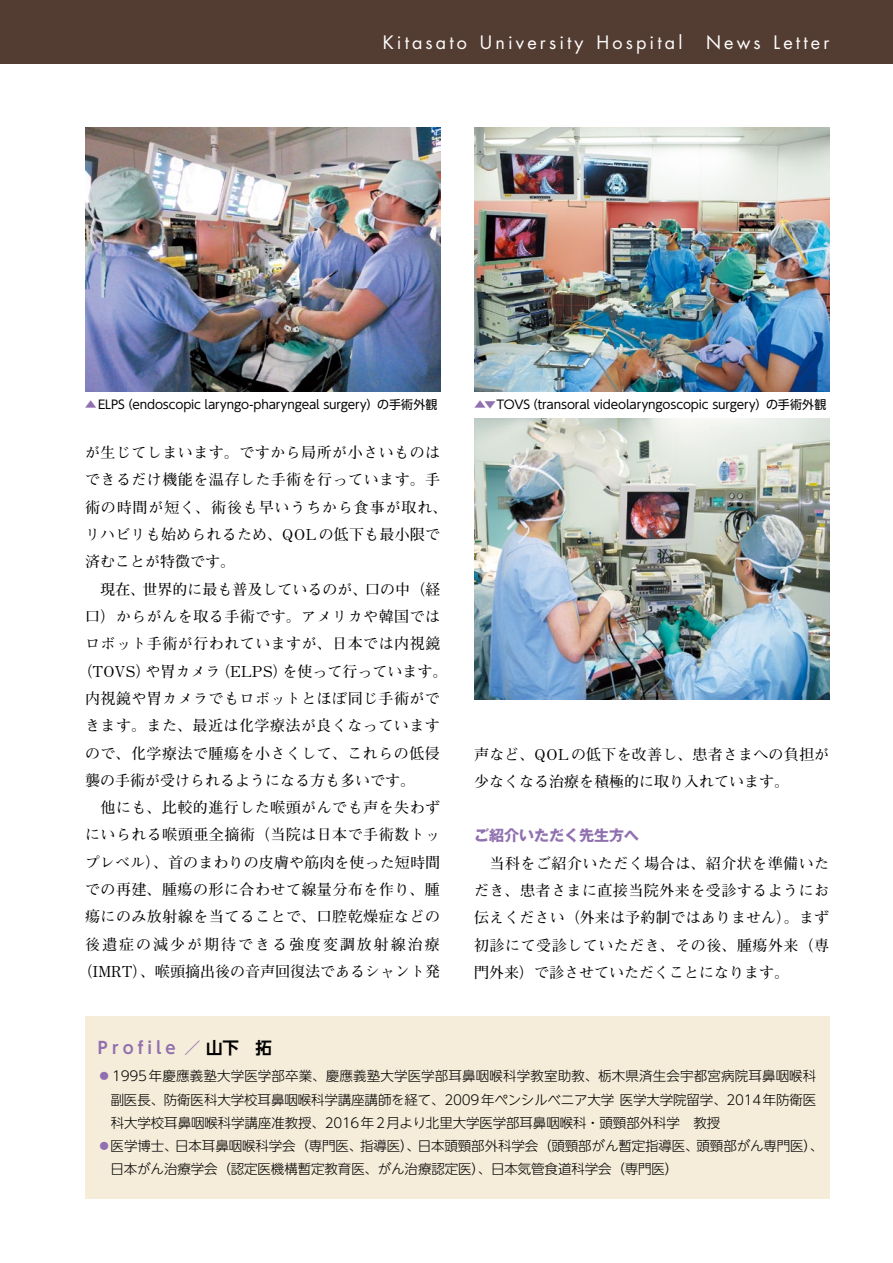
<style>
.page{position:relative;width:893px;height:1263px;background:#fff}
.page>*{position:absolute;margin:0;border:0;box-sizing:border-box;transform-origin:0 0}
.t1{font:18px "Futura";letter-spacing:.175em;color:#fff}
.t2{font:700 16.5px "UD Shin Go NT Pr 6 N De";letter-spacing:.25em;color:#9070af}
.t3{font:700 15px/27.3px "Futo Min A101 Pro";letter-spacing:.03em;color:#000;text-align:justify}
.t4{font:700 15px "Futo Min A101 Pro";color:#000}
.t5{font:700 15px/27.3px "Futo Min A101 Pro";letter-spacing:.005em;color:#000}
.t6{font:700 15px "Futo Min A101 Pro";letter-spacing:.01em;color:#000}
.t7{font:700 15px "Futo Min A101 Pro";letter-spacing:.06em;color:#000}
.t8{font:700 15px "Futo Min A101 Pro";letter-spacing:.135em;color:#000}
.t9{font:700 15px "Gothic MB101 Pro";color:#9070af}
.t10{font:300 13.5px "UD Shin Go NT Pr 6 N";letter-spacing:-.01em;color:#000}
.t11{font:300 13.5px "UD Shin Go NT Pr 6 N";letter-spacing:.01em;color:#000}
.t12{font:12px "UD Shin Go Pro";letter-spacing:-.01em;color:#000}
.s1{color:#9070af}
.s2{font-family:"UD Shin Go NT Pr 6 N";font-weight:300}
.s3{color:#000}
</style>
<div class="page">
<div style="left:85px;top:1016px;width:744px;height:183px;background:#f5ecd9"></div>
<div style="left:0;top:0;width:893px;height:64px;background:#533c32"></div>
<img style="left:85px;top:128px;width:355px;height:263px">
<img style="left:474px;top:128px;width:355px;height:263px">
<img style="left:474px;top:419px;width:355px;height:280px">
<p class="t1" style="left:383px;top:30px;width:301px">Kitasato University Hospital</p>
<p class="t1" style="left:706px;top:30px;width:125px">News Letter</p>
<p class="t12" style="left:85px;top:395px;width:354px"><span class="s1">▲</span>ELPS（endoscopic laryngo-pharyngeal surgery）の手術外観</p>
<p class="t12" style="left:474px;top:395px;width:354px"><span class="s1">▲▼</span>TOVS（transoral videolaryngoscopic surgery）の手術外観</p>
<p class="t3" style="left:85px;top:437px;width:357px">が生じてしまいます。ですから局所が小さいものは</p>
<p class="t3" style="left:85px;top:464px;width:357px">できるだけ機能を温存した手術を行っています。手</p>
<p class="t7" style="left:85px;top:495px;width:364px">術の時間が短く、術後も早いうちから食事が取れ、</p>
<p class="t3" style="left:85px;top:519px;width:357px">リハビリも始められるため、QOLの低下も最小限で</p>
<p class="t4" style="left:85px;top:550px;width:151px">済むことが特徴です。</p>
<p class="t4" style="left:85px;top:577px;width:357px">　現在、世界的に最も普及しているのが、口の中（経</p>
<p class="t3" style="left:85px;top:601px;width:357px">口）からがんを取る手術です。アメリカや韓国では</p>
<p class="t3" style="left:85px;top:628px;width:357px">ロボット手術が行われていますが、日本では内視鏡</p>
<p class="t4" style="left:78px;top:659px;width:372px">（TOVS）や胃カメラ（ELPS）を使って行っています。</p>
<p class="t3" style="left:85px;top:683px;width:356px">内視鏡や胃カメラでもロボットとほぼ同じ手術がで</p>
<p class="t3" style="left:85px;top:710px;width:356px">きます。また、最近は化学療法が良くなっています</p>
<p class="t3" style="left:85px;top:737px;width:356px">ので、化学療法で腫瘍を小さくして、これらの低侵</p>
<p class="t4" style="left:85px;top:768px;width:331px">襲の手術が受けられるようになる方も多いです。</p>
<p class="t3" style="left:85px;top:792px;width:357px">　他にも、比較的進行した喉頭がんでも声を失わず</p>
<p class="t3" style="left:85px;top:819px;width:357px">にいられる喉頭亜全摘術（当院は日本で手術数トッ</p>
<p class="t6" style="left:85px;top:850px;width:357px">プレベル）、首のまわりの皮膚や筋肉を使った短時間</p>
<p class="t3" style="left:85px;top:874px;width:356px">での再建、腫瘍の形に合わせて線量分布を作り、腫</p>
<p class="t3" style="left:85px;top:901px;width:357px">瘍にのみ放射線を当てることで、口腔乾燥症などの</p>
<p class="t8" style="left:85px;top:932px;width:356px">後遺症の減少が期待できる強度変調放射線治療</p>
<p class="t4" style="left:78px;top:959px;width:364px">（IMRT）、喉頭摘出後の音声回復法であるシャント発</p>
<p class="t5" style="left:474px;top:738px;width:357px">声など、QOLの低下を改善し、患者さまへの負担が少なくなる治療を積極的に取り入れています。</p>
<p class="t9" style="left:474px;top:823px;width:166px">ご紹介いただく先生方へ</p>
<p class="t3" style="left:474px;top:848px;width:357px">　当科をご紹介いただく場合は、紹介状を準備いただき、患者さまに直接当院外来を受診するようにお伝えください（外来は予約制ではありません）。まず初診にて受診していただき、その後、腫瘍外来（専門外来）で診させていただくことになります。</p>
<p class="t2" style="left:98px;top:1034px;width:176px">Profile <span class="s2">／</span><span class="s3">山下　拓</span></p>
<p class="t11" style="left:98px;top:1065px;width:720px"><span class="s1">⃝</span>1995年慶應義塾大学医学部卒業、慶應義塾大学医学部耳鼻咽喉科学教室助教、栃木県済生会宇都宮病院耳鼻咽喉科</p>
<p class="t10" style="left:111px;top:1088px;width:707px">副医長、防衛医科大学校耳鼻咽喉科学講座講師を経て、2009年ペンシルベニア大学 医学大学院留学、2014年防衛医</p>
<p class="t10" style="left:111px;top:1112px;width:611px">科大学校耳鼻咽喉科学講座准教授、2016年2月より北里大学医学部耳鼻咽喉科・頭頸部外科学　教授</p>
<p class="t10" style="left:98px;top:1135px;width:727px"><span class="s1">⃝</span>医学博士、日本耳鼻咽喉科学会（専門医、指導医）、日本頭頸部外科学会（頭頸部がん暫定指導医、頭頸部がん専門医）、</p>
<p class="t10" style="left:111px;top:1158px;width:569px">日本がん治療学会（認定医機構暫定教育医、がん治療認定医）、日本気管食道科学会（専門医）</p>
</div>
